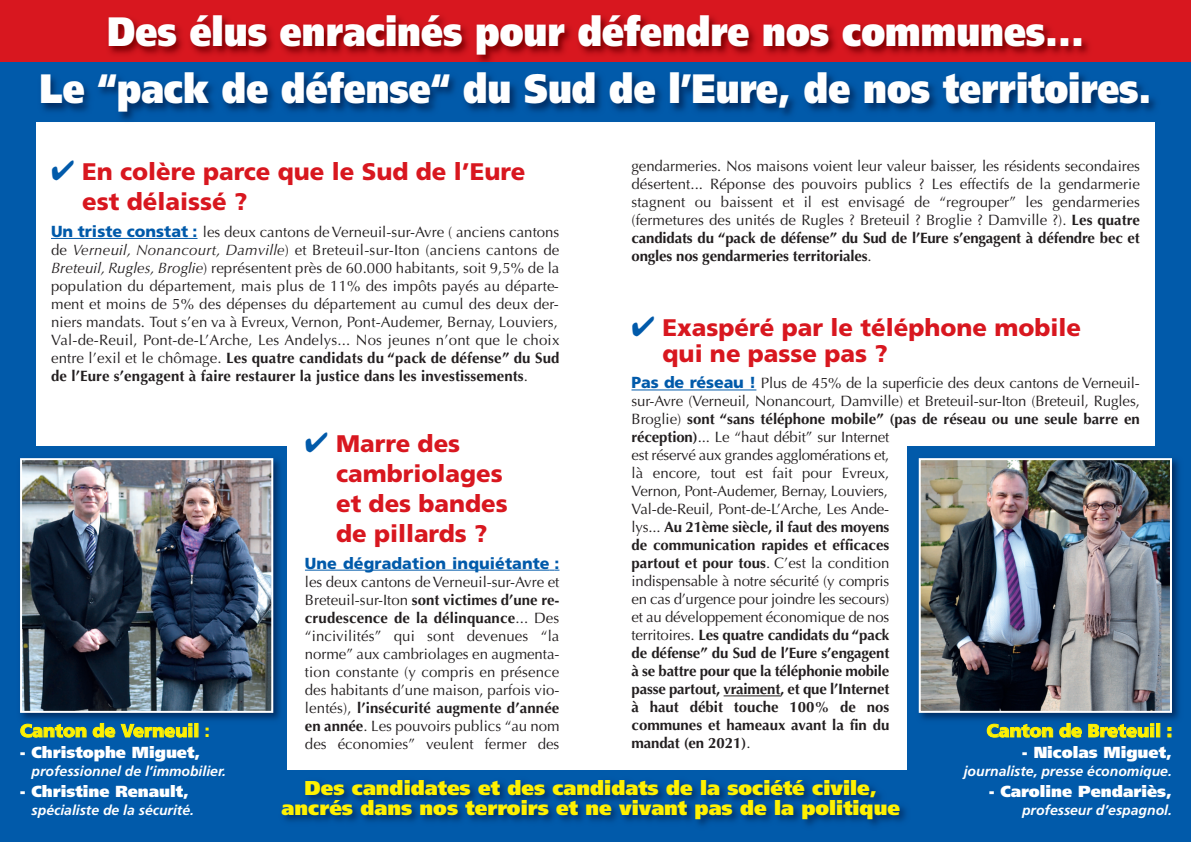
<style>
.page{position:relative;width:1191px;height:842px;background:#fff}
.page>*{position:absolute;margin:0;border:0;box-sizing:border-box;transform-origin:0 0}
.t1{font:900 41px/57px "Frutiger";color:#fff;text-align:center;scale:.85 1}
.t2{font:900 24px/29.9px "Frutiger";color:#d8171f}
.t3{font:900 20px/20px "Frutiger";color:#fff101;text-align:center}
.t4{font:900 18px "Frutiger";color:#fff101}
.t5{font:900 16px "Frutiger";color:#fff}
.t6{font:900 16px "Frutiger";letter-spacing:.005em;color:#015aaa}
.t7{font:15px/18px "Optima";letter-spacing:-.01em;color:#231f20;text-align:justify}
.t8{font:italic 700 14px "Frutiger";color:#fff}
.s1{font-weight:700}
.s2{color:#015aaa}
.s3{font-family:"Frutiger";font-weight:900;font-size:16px;color:#015aaa}
.s4{font-style:italic}
</style>
<div class="page">
<hr style="left:631px;top:390px;width:125px;height:1px;background:#015aaa">
<hr style="left:723px;top:695px;width:57px;height:1px;background:#231f20">
<hr style="left:51px;top:238px;width:146px;height:1px;background:#015aaa">
<hr style="left:305px;top:570px;width:245px;height:1px;background:#015aaa">
<div style="left:0;top:0;width:1191px;height:66px;background:#d8171f"></div>
<div style="left:0;top:63px;width:1191px;height:59px;background:#015aaa"></div>
<img style="left:32px;top:16px;width:1136px;height:47px">
<img style="left:41px;top:74px;width:1115px;height:46px">
<div style="left:0;top:446px;width:287px;height:396px;background:#015aaa"></div>
<img style="left:21px;top:458px;width:260px;height:262px">
<img style="left:23px;top:461px;width:247px;height:249px">
<div style="left:20px;top:458px;width:253px;height:255px;border:2px solid #fff"></div>
<div style="left:907px;top:446px;width:284px;height:396px;background:#015aaa"></div>
<img style="left:920px;top:459px;width:260px;height:261px">
<img style="left:921px;top:461px;width:248px;height:249px">
<div style="left:918px;top:458px;width:254px;height:255px;border:2px solid #fff"></div>
<div style="left:0;top:118px;width:36px;height:331px;background:#015aaa"></div>
<div style="left:1155px;top:118px;width:36px;height:331px;background:#015aaa"></div>
<svg style="left:278px;top:770px;width:634px;height:72px;background:#01519c"></svg>
<h1 class="t1" style="left:39px;top:7px;width:1309px">Des élus enracinés pour défendre nos communes...<br>Le “pack de défense“ du Sud de l’Eure, de nos territoires.</h1>
<p class="t7" style="left:631px;top:158px;width:510px">gendarmeries. Nos maisons voient leur valeur baisser, les résidents secondaires désertent... Réponse des pouvoirs publics ? Les effectifs de la gendarmerie stagnent ou baissent et il est envisagé de “regrouper” les gendarmeries (fermetures des unités de Rugles ? Breteuil ? Broglie ? Damville ?). <span class="s1">Les quatre candidats du “pack de défense” du Sud de l’Eure s’engagent à défendre bec et ongles nos gendarmeries territoriales</span>.</p>
<h2 class="t2" style="left:82px;top:159px;width:445px;text-indent:-31px"><span class="s2">✔</span> En colère parce que le Sud de l’Eure est délaissé ?</h2>
<p class="t7" style="left:51px;top:224px;width:510px"><span class="s3">Un triste constat :</span> les deux cantons de Verneuil-sur-Avre ( anciens cantons de <span class="s4">Verneuil, Nonancourt, Damville</span>) et Breteuil-sur-Iton (anciens cantons de <span class="s4">Breteuil, Rugles, Broglie</span>) représentent près de 60.000 habitants, soit 9,5% de la population du département, mais plus de 11% des impôts payés au départe&shy;ment et moins de 5% des dépenses du département au cumul des deux der&shy;niers mandats. Tout s’en va à Evreux,Vernon, Pont-Audemer, Bernay, Louviers, Val-de-Reuil, Pont-de-L’Arche, Les Andelys... Nos jeunes n’ont que le choix entre l’exil et le chômage. <span class="s1">Les quatre candidats du “pack de défense” du Sud de l’Eure s’engagent à faire restaurer la justice dans les investissements</span>.</p>
<h2 class="t2" style="left:662px;top:316px;width:420px;line-height:26px;text-indent:-31px"><span class="s2">✔</span> Exaspéré par le téléphone mobile qui ne passe pas ?</h2>
<p class="t7" style="left:631px;top:376px;width:510px;text-align:left"><span class="s3">Pas de réseau !</span> Plus de 45% de la superficie des deux cantons de Verneuil&shy;sur-Avre (Verneuil, Nonancourt, Damville) et Breteuil-sur-Iton (Breteuil, Rugles, Broglie) <span class="s1">sont “sans téléphone mobile” (pas de réseau ou une seule barre en réception)</span>... Le “haut débit” sur Internet<br>est réservé aux grandes agglomérations et,<br>là encore, tout est fait pour Evreux,<br>Vernon, Pont-Audemer, Bernay, Louviers,<br>Val-de-Reuil, Pont-de-L’Arche, Les Ande-<br>lys... <span class="s1">Au 21ème siècle, il faut des moyens<br>de communication rapides et efficaces<br>partout et pour tous</span>. C’est la condition<br>indispensable à notre sécurité (y compris<br>en cas d’urgence pour joindre les secours)<br>et au développement économique de nos<br>territoires. <span class="s1">Les quatre candidats du “pack<br>de défense” du Sud de l’Eure s’engagent<br>à se battre pour que la téléphonie mobile<br>passe partout, vraiment, et que l’Internet<br>à haut débit touche 100% de nos<br>communes et hameaux avant la fin du<br>mandat (en 2021)</span>.</p>
<h2 class="t2" style="left:336px;top:431px;width:173px;text-indent:-31px"><span class="s2">✔</span> Marre des cambriolages et des bandes de pillards ?</h2>
<p class="t6" style="left:305px;top:556px;width:256px">Une dégradation inquiétante :</p>
<p class="t7" style="left:305px;top:574px;width:256px">les deux cantons deVerneuil-sur-Avre et Breteuil-sur-Iton <span class="s1">sont victimes d’une re&shy;crudescence de la délinquance</span>... Des “incivilités” qui sont devenues “la norme” aux cambriolages en augmenta&shy;tion constante (y compris en présence des habitants d’une maison, parfois vio&shy;lentés), <span class="s1">l’insécurité augmente d’année en année</span>. Les pouvoirs publics “au nom des économies” veulent fermer des</p>
<p class="t4" style="left:20px;top:723px;width:192px">Canton de Verneuil :</p>
<p class="t5" style="left:20px;top:746px;width:182px">- Christophe Miguet,</p>
<p class="t8" style="left:32px;top:766px;width:196px">professionnel de l’immobilier.</p>
<p class="t5" style="left:20px;top:785px;width:171px">- Christine Renault,</p>
<p class="t8" style="left:32px;top:804px;width:164px">spécialiste de la sécurité.</p>
<p class="t4" style="left:986px;top:723px;width:187px">Canton de Breteuil :</p>
<p class="t5" style="left:1021px;top:746px;width:152px">- Nicolas Miguet,</p>
<p class="t8" style="left:963px;top:766px;width:210px">journaliste, presse économique.</p>
<p class="t5" style="left:988px;top:785px;width:185px">- Caroline Pendariès,</p>
<p class="t8" style="left:1022px;top:804px;width:151px">professeur d’espagnol.</p>
<h3 class="t3" style="left:282px;top:779px;width:620px">Des candidates et des candidats de la société civile, ancrés dans nos terroirs et ne vivant pas de la politique</h3>
</div>
